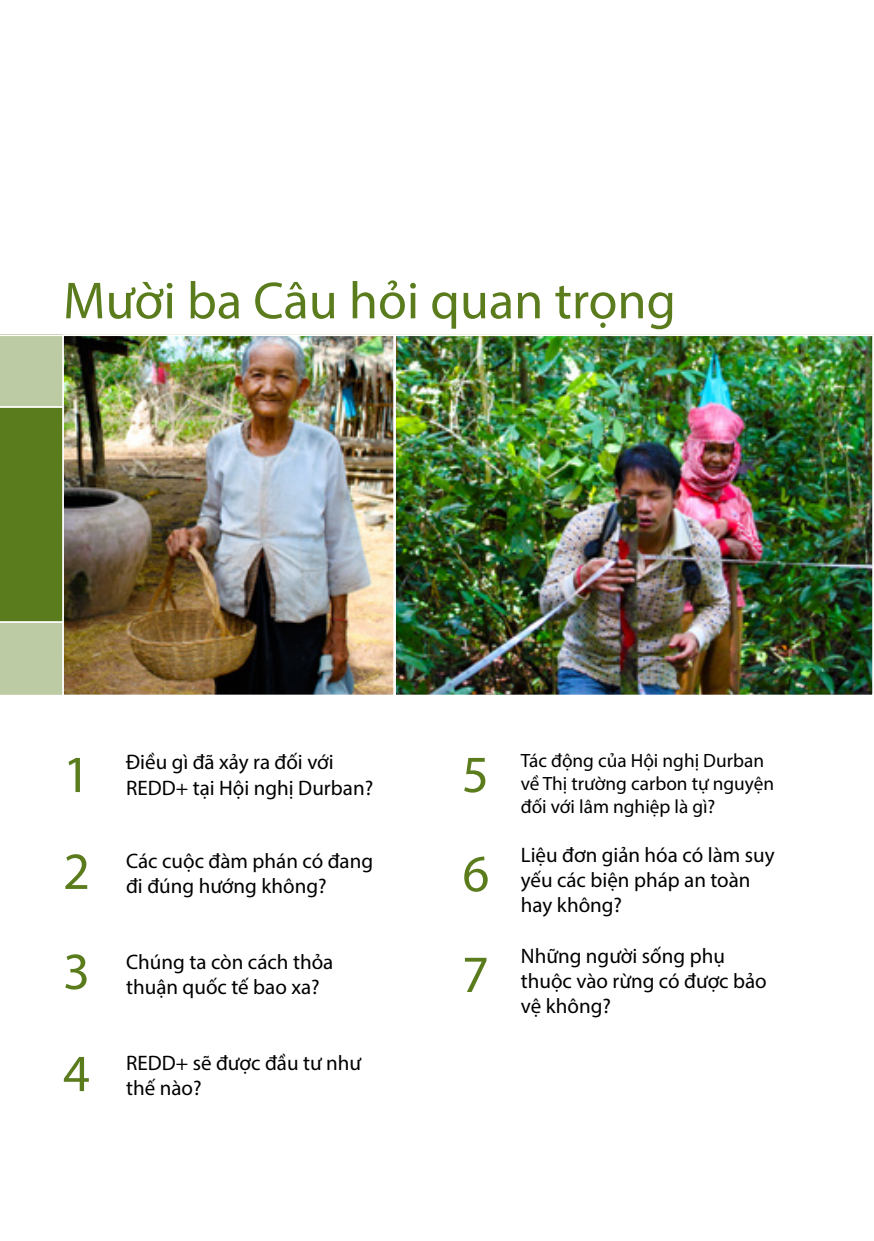
<style>
.page{position:relative;width:874px;height:1241px;background:#fff}
.page>*{position:absolute;margin:0;border:0;box-sizing:border-box;transform-origin:0 0}
.t1{font:52.5px/98.4px "Myriad Pro";color:#5a7c1d;text-align:justify}
.t2{font:21px/25.2px "Myriad Pro";color:#000}
.t3{font:19.25px/23.1px "Myriad Pro";color:#000}
</style>
<div class="page">
<div style="left:0;top:334px;width:873px;height:357px;background:#5a7c1d"></div>
<div style="left:0;top:334px;width:62px;height:74px;background:#bdcba4"></div>
<div style="left:0;top:621px;width:62px;height:74px;background:#bdcba4"></div>
<img style="left:65px;top:337px;width:805px;height:356px">
<div style="left:62px;top:334px;width:333px;height:362px;border:2px solid #fff"></div>
<div style="left:394px;top:334px;width:479px;height:362px;border:2px solid #fff"></div>
<h1 class="t1" style="left:63px;top:250px;width:614px">Mười ba Câu hỏi quan trọng</h1>
<p class="t2" style="left:126px;top:749px;width:248px">Điều gì đã xảy ra đối với<br>REDD+ tại Hội nghị Durban?</p>
<h1 class="t1" style="left:63px;top:724px;width:28px">1<br>2<br>3</h1>
<p class="t3" style="left:520px;top:748px;width:255px">Tác động của Hội nghị Durban về Thị trường carbon tự nguyện đối với lâm nghiệp là gì?</p>
<h1 class="t1" style="left:461px;top:723px;width:29px;line-height:99.9px">5<br>6<br>7</h1>
<p class="t2" style="left:520px;top:841px;width:255px">Liệu đơn giản hóa có làm suy yếu các biện pháp an toàn hay không?</p>
<p class="t2" style="left:520px;top:942px;width:247px">Những người sống phụ thuộc vào rừng có được bảo vệ không?</p>
<p class="t2" style="left:126px;top:848px;width:248px">Các cuộc đàm phán có đang đi đúng hướng không?</p>
<p class="t2" style="left:126px;top:948px;width:208px">Chúng ta còn cách thỏa thuận quốc tế bao xa?</p>
<h1 class="t1" style="left:63px;top:1023px;width:28px">4</h1>
<p class="t2" style="left:126px;top:1049px;width:236px">REDD+ sẽ được đầu tư như thế nào?</p>
</div>
